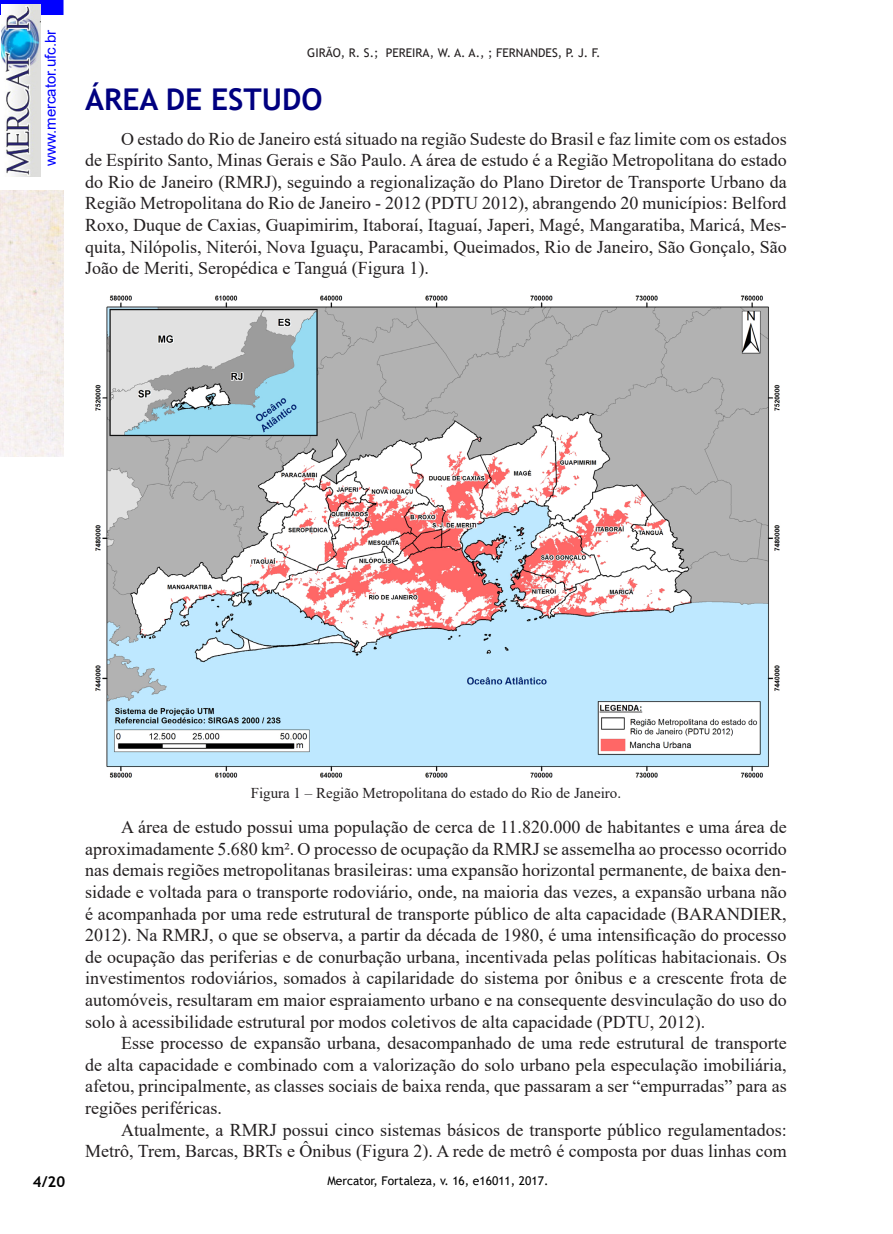
<style>
.page{position:relative;width:893px;height:1234px;background:#fff}
.page>*{position:absolute;margin:0;border:0;box-sizing:border-box;transform-origin:0 0}
.SUBTÍTULO_1{font:700 30px "Trebuchet MS";color:#000080}
.t1{font:18px/21.6px "Times New Roman";color:#231f20;text-align:justify}
.LEGENDA{font:15px "Times New Roman";color:#231f20}
.t2{font:15px "Arial";color:#00f}
.t3{font:700 15px "Trebuchet MS";color:#000}
.t4{font:12px "Trebuchet MS";color:#231f20}
.t5{font:12px "Trebuchet MS";color:#000}
</style>
<div class="page">
<img style="left:0;top:190px;width:64px;height:266px">
<div style="left:0;top:0;width:64px;height:15px;background:#00f"></div>
<img style="left:1px;top:4px;width:39px;height:173px">
<img style="left:95px;top:295px;width:685px;height:483px">
<p class="t2" style="left:40px;top:166px;width:138px;rotate:-90deg">www.mercator.ufc.br</p>
<p class="t4" style="left:307px;top:45px;width:295px">GIRÃO, R. S.; PEREIRA, W. A. A., ; FERNANDES, P. J. F.</p>
<p class="SUBTÍTULO_1" style="left:85px;top:81px;width:239px">ÁREA DE ESTUDO</p>
<p class="t1" style="left:85px;top:127px;width:703px;text-indent:36px">O estado do Rio de Janeiro está situado na região Sudeste do Brasil e faz limite com os estados de Espírito Santo, Minas Gerais e São Paulo. A área de estudo é a Região Metropolitana do estado do Rio de Janeiro (RMRJ), seguindo a regionalização do Plano Diretor de Transporte Urbano da Região Metropolitana do Rio de Janeiro - 2012 (PDTU 2012), abrangendo 20 municípios: Belford Roxo, Duque de Caxias, Guapimirim, Itaboraí, Itaguaí, Japeri, Magé, Mangaratiba, Maricá, Mes&shy;quita, Nilópolis, Niterói, Nova Iguaçu, Paracambi, Queimados, Rio de Janeiro, São Gonçalo, São João de Meriti, Seropédica e Tanguá (Figura 1).</p>
<p class="LEGENDA" style="left:251px;top:782px;width:372px">Figura 1 – Região Metropolitana do estado do Rio de Janeiro.</p>
<p class="t1" style="left:85px;top:815px;width:703px;text-indent:36px">A área de estudo possui uma população de cerca de 11.820.000 de habitantes e uma área de aproximadamente 5.680 km². O processo de ocupação da RMRJ se assemelha ao processo ocorrido nas demais regiões metropolitanas brasileiras: uma expansão horizontal permanente, de baixa den&shy;sidade e voltada para o transporte rodoviário, onde, na maioria das vezes, a expansão urbana não é acompanhada por uma rede estrutural de transporte público de alta capacidade (BARANDIER, 2012). Na RMRJ, o que se observa, a partir da década de 1980, é uma intensificação do processo de ocupação das periferias e de conurbação urbana, incentivada pelas políticas habitacionais. Os investimentos rodoviários, somados à capilaridade do sistema por ônibus e a crescente frota de automóveis, resultaram em maior espraiamento urbano e na consequente desvinculação do uso do solo à acessibilidade estrutural por modos coletivos de alta capacidade (PDTU, 2012).</p>
<p class="t1" style="left:85px;top:1031px;width:703px;text-indent:36px">Esse processo de expansão urbana, desacompanhado de uma rede estrutural de transporte de alta capacidade e combinado com a valorização do solo urbano pela especulação imobiliária, afetou, principalmente, as classes sociais de baixa renda, que passaram a ser “empurradas” para as regiões periféricas.</p>
<p class="t1" style="left:85px;top:1117px;width:703px;text-align:right">Atualmente, a RMRJ possui cinco sistemas básicos de transporte público regulamentados:<br>Metrô, Trem, Barcas, BRTs e Ônibus (Figura 2). A rede de metrô é composta por duas linhas com</p>
<p class="t3" style="left:33px;top:1172px;width:34px">4/20</p>
<p class="t5" style="left:327px;top:1172px;width:223px">Mercator, Fortaleza, v. 16, e16011, 2017.</p>
</div>
